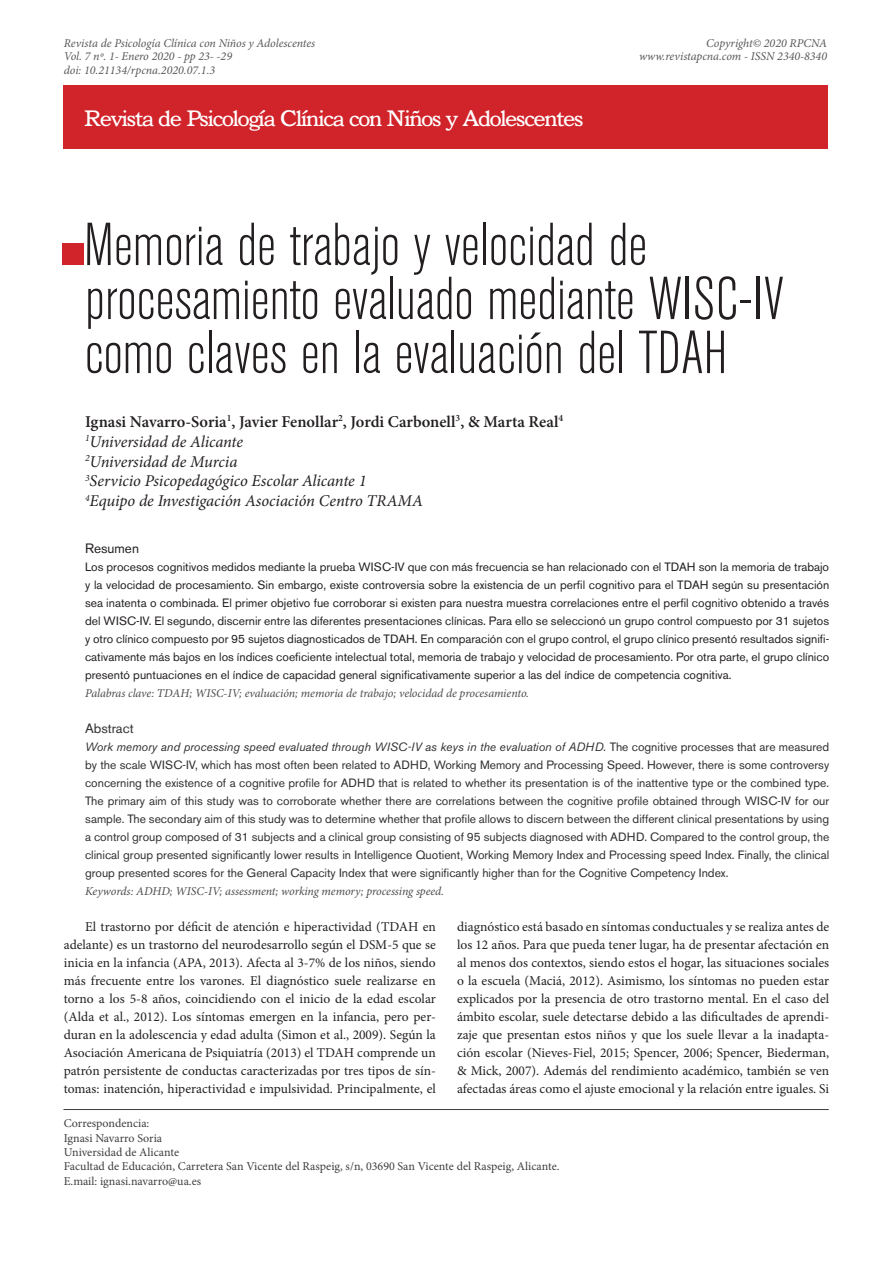
<style>
.page{position:relative;width:893px;height:1263px;background:#fff}
.page>*{position:absolute;margin:0;border:0;box-sizing:border-box;transform-origin:0 0}
.Titulo_Artículo{font:300 condensed 60px/54px "Akzidenz Grotesk BE";color:#231f20}
.t1{font:24px "Bookman BT";letter-spacing:-.05em;color:#fff}
.Universidad_Autores{font:italic 16.5px/19.8px "Minion Pro";letter-spacing:-.005em;color:#231f20}
.Nombre_Autor{font:600 16.5px "Minion Pro";color:#231f20}
.Párrafo{font:13.5px/18px "Minion Pro";color:#231f20;text-align:justify}
.Abstrract{font:13.5px "Akzidenz Grotesk BE";color:#312f30}
.Resumen{font:13.5px "Akzidenz Grotesk BE";color:#231f20}
.Resumen_Inglés{font:12px/18px "Akzidenz Grotesk BE";color:#312f30;text-align:justify}
.Resumen_Castellano{font:12px/18px "Akzidenz Grotesk BE";color:#231f20;text-align:justify}
.Correspondencia_Auto{font:12px "Minion Pro";color:#3e3e3f}
.Cabecera_1º_pag__Rev{font:italic 12px/13.5px "Minion Pro";letter-spacing:-.005em;color:#57585a;text-align:right}
.Palabras_Clave{font:italic 12px "Minion Pro";letter-spacing:-.005em;color:#4b4c4d}
.Keywords{font:italic 12px "Minion Pro";letter-spacing:-.005em;color:#4b4c4d}
.s1{font-style:italic}
</style>
<div class="page">
<div style="left:64px;top:85px;width:764px;height:64px;background:#d1232a"></div>
<hr style="left:64px;top:1109px;width:764px;height:1px;background:#3e3e3f">
<div style="left:63px;top:243px;width:21px;height:22px;background:#d1232a"></div>
<p class="Cabecera_1º_pag__Rev" style="left:64px;top:36px;width:253px">Revista de Psicología Clínica con Niños y Adolescentes</p>
<p class="Cabecera_1º_pag__Rev" style="left:64px;top:50px;width:170px">Vol. 7 nº. 1- Enero 2020 - pp 23- -29</p>
<p class="Cabecera_1º_pag__Rev" style="left:64px;top:63px;width:153px">doi: 10.21134/rpcna.2020.07.1.3</p>
<h2 class="t1" style="left:84px;top:104px;width:501px">Revista de Psicología Clínica con Niños y Adolescentes</h2>
<p class="Cabecera_1º_pag__Rev" style="left:639px;top:36px;width:190px">Copyright© 2020 RPCNA www.revistapcna.com - ISSN 2340-8340</p>
<p class="Titulo_Artículo" style="left:84px;top:219px;width:702px">Memoria de trabajo y velocidad de procesamiento evaluado mediante WISC-IV como claves en la evaluación del TDAH</p>
<p class="Nombre_Autor" style="left:85px;top:410px;width:480px">Ignasi Navarro-Soria<sup>1</sup>, Javier Fenollar<sup>2</sup>, Jordi Carbonell<sup>3</sup>, &amp; Marta Real<sup>4</sup></p>
<p class="Universidad_Autores" style="left:85px;top:431px;width:339px"><sup>1</sup>Universidad de Alicante<br><sup>2</sup>Universidad de Murcia<br><sup>3</sup>Servicio Psicopedagógico Escolar Alicante 1<br><sup>4</sup>Equipo de Investigación Asociación Centro TRAMA</p>
<p class="Resumen" style="left:85px;top:540px;width:56px">Resumen</p>
<p class="Resumen_Castellano" style="left:85px;top:558px;width:746px">Los procesos cognitivos medidos mediante la prueba WISC-IV que con más frecuencia se han relacionado con el TDAH son la memoria de trabajo y la velocidad de procesamiento. Sin embargo, existe controversia sobre la existencia de un perfil cognitivo para el TDAH según su presentación sea inatenta o combinada. El primer objetivo fue corroborar si existen para nuestra muestra correlaciones entre el perfil cognitivo obtenido a través del WISC-IV. El segundo, discernir entre las diferentes presentaciones clínicas. Para ello se seleccionó un grupo control compuesto por 31 sujetos y otro clínico compuesto por 95 sujetos diagnosticados de TDAH. En comparación con el grupo control, el grupo clínico presentó resultados signifi&shy;cativamente más bajos en los índices coeficiente intelectual total, memoria de trabajo y velocidad de procesamiento. Por otra parte, el grupo clínico presentó puntuaciones en el índice de capacidad general significativamente superior a las del índice de competencia cognitiva.</p>
<p class="Palabras_Clave" style="left:85px;top:685px;width:445px">Palabras clave: TDAH; WISC-IV; evaluación; memoria de trabajo; velocidad de procesamiento.</p>
<p class="Abstrract" style="left:85px;top:720px;width:50px">Abstract</p>
<p class="Resumen_Inglés" style="left:85px;top:738px;width:746px"><span class="s1">Work memory and processing speed evaluated through WISC-IV as keys in the evaluation of ADHD.</span> The cognitive processes that are measured by the scale WISC-IV, which has most often been related to ADHD, Working Memory and Processing Speed. However, there is some controversy concerning the existence of a cognitive profile for ADHD that is related to whether its presentation is of the inattentive type or the combined type.<br>The primary aim of this study was to corroborate whether there are correlations between the cognitive profile obtained through WISC-IV for our sample. The secondary aim of this study was to determine whether that profile allows to discern between the different clinical presentations by using a control group composed of 31 subjects and a clinical group consisting of 95 subjects diagnosed with ADHD. Compared to the control group, the clinical group presented significantly lower results in Intelligence Quotient, Working Memory Index and Processing speed Index. Finally, the clinical group presented scores for the General Capacity Index that were significantly higher than for the Cognitive Competency Index.</p>
<p class="Keywords" style="left:85px;top:883px;width:361px">Keywords: ADHD; WISC-IV; assessment; working memory; processing speed.</p>
<p class="Párrafo" style="left:64px;top:918px;width:374px;text-indent:21px">El trastorno por déficit de atención e hiperactividad (TDAH en adelante) es un trastorno del neurodesarrollo según el DSM-5 que se inicia en la infancia (APA, 2013). Afecta al 3-7% de los niños, siendo más frecuente entre los varones. El diagnóstico suele realizarse en torno a los 5-8 años, coincidiendo con el inicio de la edad escolar (Alda et al., 2012). Los síntomas emergen en la infancia, pero per&shy;duran en la adolescencia y edad adulta (Simon et al., 2009). Según la Asociación Americana de Psiquiatría (2013) el TDAH comprende un patrón persistente de conductas caracterizadas por tres tipos de sín&shy;tomas: inatención, hiperactividad e impulsividad. Principalmente, el</p>
<p class="Párrafo" style="left:457px;top:918px;width:374px">diagnóstico está basado en síntomas conductuales y se realiza antes de los 12 años. Para que pueda tener lugar, ha de presentar afectación en al menos dos contextos, siendo estos el hogar, las situaciones sociales o la escuela (Maciá, 2012). Asimismo, los síntomas no pueden estar explicados por la presencia de otro trastorno mental. En el caso del ámbito escolar, suele detectarse debido a las dificultades de aprendi&shy;zaje que presentan estos niños y que los suele llevar a la inadapta&shy;ción escolar (Nieves-Fiel, 2015; Spencer, 2006; Spencer, Biederman, &amp; Mick, 2007). Además del rendimiento académico, también se ven afectadas áreas como el ajuste emocional y la relación entre iguales. Si</p>
<p class="Correspondencia_Auto" style="left:64px;top:1115px;width:87px">Correspondencia:</p>
<p class="Correspondencia_Auto" style="left:64px;top:1130px;width:100px">Ignasi Navarro Soria</p>
<p class="Correspondencia_Auto" style="left:64px;top:1144px;width:117px">Universidad de Alicante</p>
<p class="Correspondencia_Auto" style="left:64px;top:1158px;width:497px">Facultad de Educación, Carretera San Vicente del Raspeig, s/n, 03690 San Vicente del Raspeig, Alicante.</p>
<p class="Correspondencia_Auto" style="left:64px;top:1173px;width:139px">E.mail: ignasi.navarro@ua.es</p>
</div>
